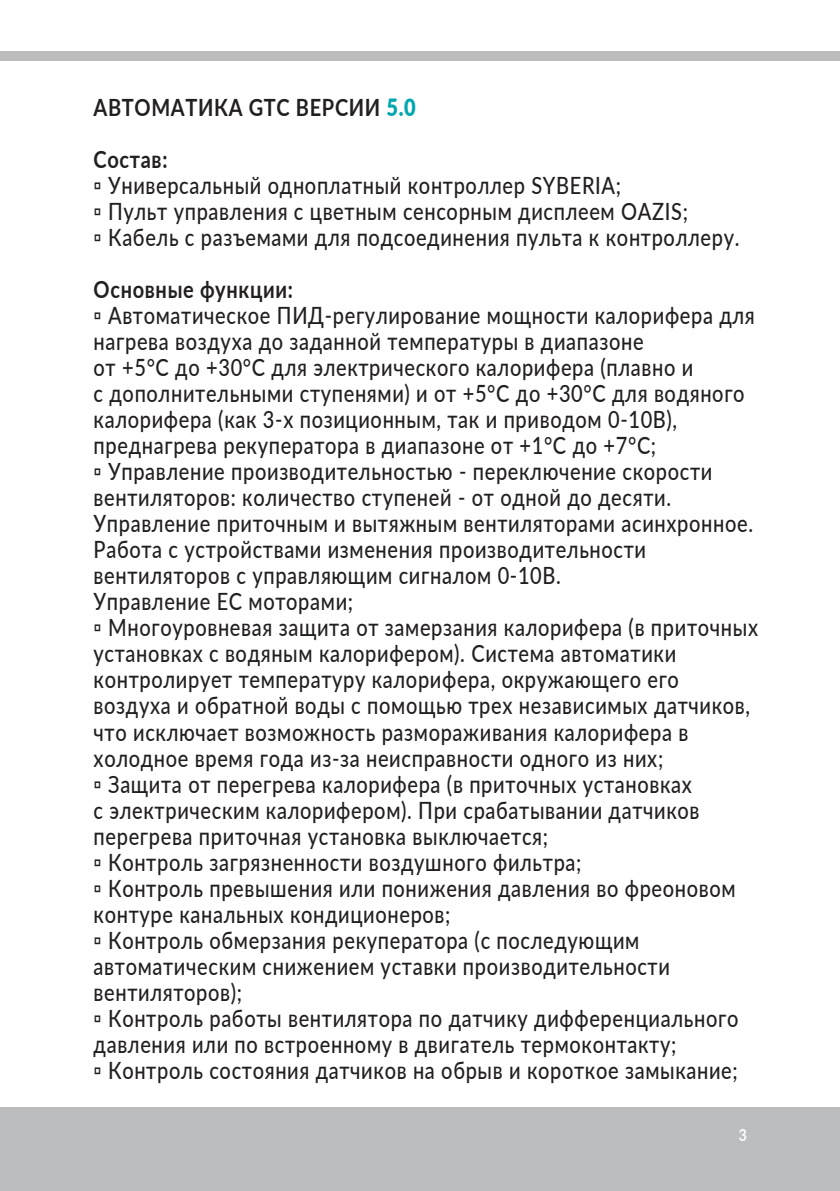
<style>
.page{position:relative;width:840px;height:1191px;background:#fff}
.page>*{position:absolute;margin:0;border:0;box-sizing:border-box;transform-origin:0 0}
.t1{font:500 23.8px/26px "Lato";letter-spacing:.035em;color:#221f1f;scale:.84 1}
.t2{font:700 23.8px/52px "Lato";letter-spacing:.035em;color:#221f1f;scale:.84 1}
.t3{font:700 16.6px "Lato";color:#fff;scale:.84 1}
.s1{font-weight:900;color:#00a7af}
</style>
<div class="page">
<div style="left:0;top:52px;width:840px;height:9px;background:#bbbdbf"></div>
<div style="left:0;top:1107px;width:840px;height:83px;background:#bbbdbf"></div>
<p class="t2" style="left:94px;top:80px;width:385px">АВТОМАТИКА GTC ВЕРСИИ <span class="s1">5.0<br></span>Состав:</p>
<p class="t1" style="left:94px;top:171px;width:770px">▫ Универсальный одноплатный контроллер SYBERIA;<br>▫ Пульт управления с цветным сенсорным дисплеем OAZIS;<br>▫ Кабель с разъемами для подсоединения пульта к контроллеру.</p>
<p class="t2" style="left:94px;top:262px;width:239px">Основные функции:</p>
<p class="t1" style="left:94px;top:301px;width:793px">▫ Автоматическое ПИД-регулирование мощности калорифера для нагрева воздуха до заданной температуры в диапазоне<br>от +5°С до +30°С для электрического калорифера (плавно и<br>с дополнительными ступенями) и от +5°С до +30°С для водяного калорифера (как 3-х позиционным, так и приводом 0-10В), преднагрева рекуператора в диапазоне от +1°С до +7°С;<br>▫ Управление производительностью - переключение скорости вентиляторов: количество ступеней - от одной до десяти.<br>Управление приточным и вытяжным вентиляторами асинхронное.<br>Работа с устройствами изменения производительности вентиляторов с управляющим сигналом 0-10В.<br>Управление EC моторами;<br>▫ Многоуровневая защита от замерзания калорифера (в приточных установках с водяным калорифером). Система автоматики контролирует температуру калорифера, окружающего его воздуха и обратной воды с помощью трех независимых датчиков, что исключает возможность размораживания калорифера в холодное время года из-за неисправности одного из них;<br>▫ Защита от перегрева калорифера (в приточных установках<br>с электрическим калорифером). При срабатывании датчиков перегрева приточная установка выключается;<br>▫ Контроль загрязненности воздушного фильтра;<br>▫ Контроль превышения или понижения давления во фреоновом контуре канальных кондиционеров;<br>▫ Контроль обмерзания рекуператора (с последующим автоматическим снижением уставки производительности вентиляторов);<br>▫ Контроль работы вентилятора по датчику дифференциального давления или по встроенному в двигатель термоконтакту;<br>▫ Контроль состояния датчиков на обрыв и короткое замыкание;</p>
<p class="t3" style="left:739px;top:1126px;width:11px">3</p>
</div>
